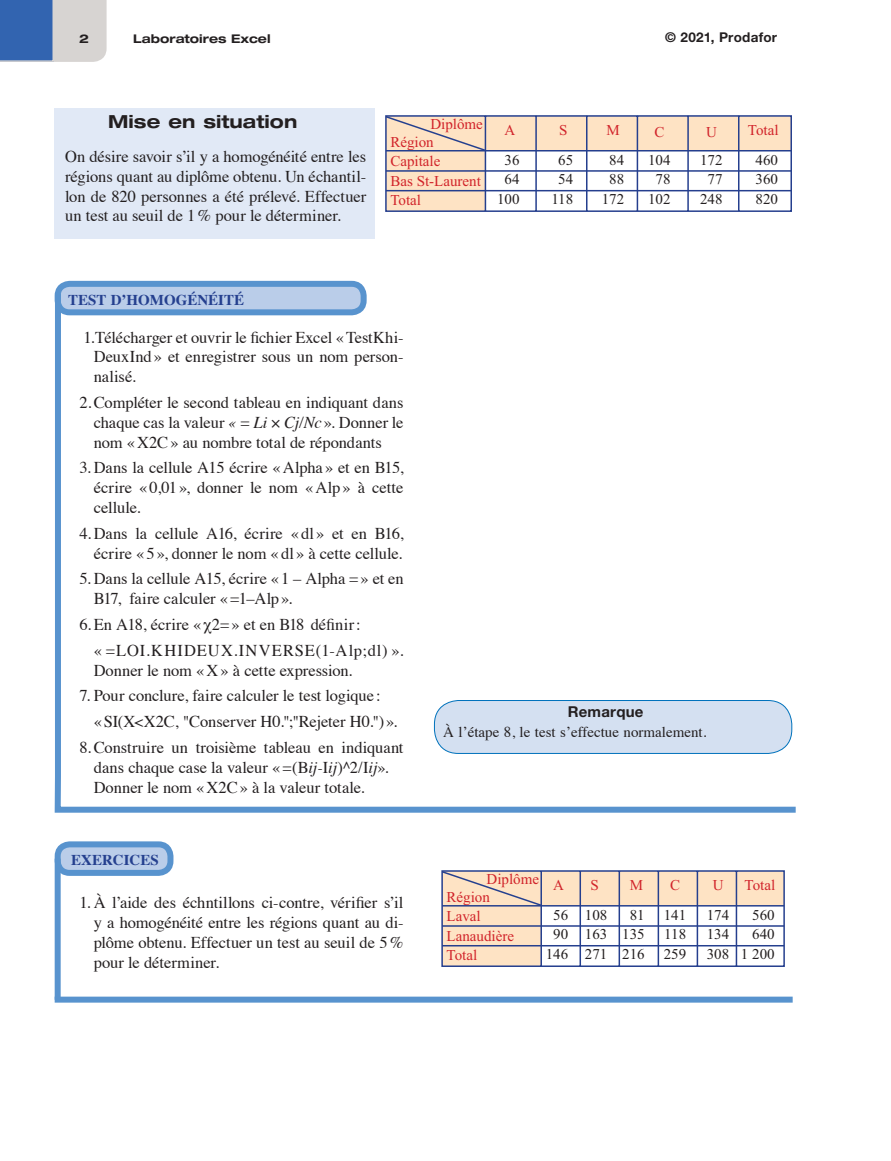
<style>
.page{position:relative;width:891px;height:1161px;background:#fff}
.page>*{position:absolute;margin:0;border:0;box-sizing:border-box;transform-origin:0 0}
._01_02_Titre_2{font:700 expanded 18px "Helvetica Neue LT Std";color:#231f20}
._04_04_Normal-action{font:16.5px/19.8px "Times";letter-spacing:-.005em;color:#231f20;text-align:justify}
._04_01-Texte_Normal{font:16.5px/19.8px "Times";letter-spacing:-.005em;color:#231f20;text-align:justify}
.t1{font:15px/19.5px "Times New Roman";color:#231f20;text-align:center}
.t2{font:15px/19.5px "Times New Roman";color:#d1232a}
.Commentaire{font:15px "Times";color:#231f20}
.Sstitre{font:700 15px "Times";color:#25408f}
._04_04_Normal-action-2{font:700 15px "Times";color:#25408f}
._01_04_Titre_4{font:700 15px "Helvetica Neue LT Std";letter-spacing:.015em;color:#231f20}
.t3{font:700 13.5px "Helvetica Neue LT Std";letter-spacing:.02em;color:#231f20}
.t4{font:700 expanded 12px "Helvetica Neue LT Std";color:#231f20}
.s1{font-style:italic}
</style>
<div class="page">
<svg style="left:0;top:0;width:107px;height:62px;background:#889ec2"></svg>
<div style="left:55px;top:281px;width:312px;height:34px;border:6px solid #5893ce;border-radius:12px"></div>
<div style="left:58px;top:844px;width:112px;height:29px;background:#bacde9;border-radius:12px"></div>
<div style="left:55px;top:841px;width:118px;height:35px;border:6px solid #5893ce;border-radius:12px"></div>
<div style="left:54px;top:108px;width:321px;height:131px;background:#e1e9f6"></div>
<svg style="left:54px;top:288px;width:742px;height:525px"></svg>
<div style="left:55px;top:997px;width:738px;height:6px;background:#5893ce"></div>
<div style="left:55px;top:859px;width:6px;height:141px;background:#5893ce"></div>
<svg style="left:385px;top:115px;width:407px;height:97px"></svg>
<hr style="left:386px;top:150px;width:405px;height:2px;background:#253f8e">
<hr style="left:386px;top:170px;width:405px;height:2px;background:#253f8e">
<hr style="left:386px;top:190px;width:405px;height:1px;background:#253f8e">
<div style="left:434px;top:701px;width:358px;height:52px;background:#d4e0f1;border-radius:24px"></div>
<div style="left:434px;top:700px;width:358px;height:54px;border:1px solid #0072bc;border-radius:24px"></div>
<svg style="left:441px;top:870px;width:344px;height:97px"></svg>
<hr style="left:442px;top:905px;width:342px;height:2px;background:#253f8e">
<hr style="left:442px;top:925px;width:342px;height:2px;background:#253f8e">
<hr style="left:442px;top:945px;width:342px;height:1px;background:#253f8e">
<p class="t4" style="left:79px;top:31px;width:11px">2</p>
<p class="t4" style="left:133px;top:31px;width:139px">Laboratoires Excel</p>
<p class="t3" style="left:665px;top:29px;width:113px">© 2021, Prodafor</p>
<p class="_01_02_Titre_2" style="left:108px;top:110px;width:191px">Mise en situation</p>
<p class="_04_01-Texte_Normal" style="left:65px;top:145px;width:303px">On désire savoir s’il y a homogénéité entre les régions quant au diplôme obtenu. Un échantil&shy;lon de 820 personnes a été prélevé. Effectuer un test au seuil de 1% pour le déterminer.</p>
<p class="t2" style="left:430px;top:114px;width:54px">Diplôme</p>
<p class="t2" style="left:504px;top:120px;width:12px">A</p>
<p class="t2" style="left:559px;top:120px;width:10px">S</p>
<p class="t2" style="left:607px;top:120px;width:15px">M</p>
<p class="t2" style="left:655px;top:122px;width:12px">C</p>
<p class="t2" style="left:706px;top:122px;width:12px">U</p>
<p class="t2" style="left:748px;top:120px;width:32px">Total</p>
<p class="t2" style="left:390px;top:132px;width:92px">Région<br>Capitale<br>Bas St-Laurent<br>Total</p>
<p class="t1" style="left:497px;top:150px;width:24px">36<br>64<br>100</p>
<p class="t1" style="left:551px;top:150px;width:23px">65<br>54<br>118</p>
<p class="t1" style="left:602px;top:150px;width:24px">84<br>88<br>172</p>
<p class="t1" style="left:648px;top:150px;width:24px">104<br>78<br>102</p>
<p class="t1" style="left:700px;top:150px;width:24px">172<br>77<br>248</p>
<p class="t1" style="left:756px;top:150px;width:24px;text-align:justify">460<br>360<br>820</p>
<p class="Sstitre" style="left:68px;top:285px;width:177px">TEST D’HOMOGÉNÉITÉ</p>
<p class="_04_04_Normal-action" style="left:94px;top:326px;width:311px;text-indent:-10px">1.Télécharger et ouvrir le fichier Excel «TestKhi-DeuxInd » et enregistrer sous un nom person&shy;nalisé.</p>
<p class="_04_04_Normal-action" style="left:94px;top:391px;width:311px;text-indent:-14px">2.Compléter le second tableau en indiquant dans chaque cas la valeur <span class="s1">«</span> = <span class="s1">Li</span> × <span class="s1">Cj/Nc</span>». Donner le nom «X2C» au nombre total de répondants</p>
<p class="_04_04_Normal-action" style="left:94px;top:457px;width:311px;text-indent:-14px">3. Dans la cellule A15 écrire «Alpha » et en B15, écrire « 0,01 », donner le nom «Alp» à cette cellule.</p>
<p class="_04_04_Normal-action" style="left:79px;top:522px;width:326px;text-align:right">4. Dans la cellule A16, écrire « dl» et en B16, écrire « 5», donner le nom « dl» à cette cellule.</p>
<p class="_04_04_Normal-action" style="left:94px;top:568px;width:311px;text-indent:-14px">5. Dans la cellule A15, écrire « 1 – Alpha =» et en<br>B17, faire calculer «=1–Alp ».</p>
<p class="_04_04_Normal-action" style="left:79px;top:613px;width:283px">6.En A18, écrire « χ2=» et en B18 définir:</p>
<p class="_04_04_Normal-action" style="left:94px;top:639px;width:311px">« =LOI.KHIDEUX.INVERSE(1-Alp;dl) ».<br>Donner le nom «X» à cette expression.</p>
<p class="_04_04_Normal-action" style="left:79px;top:685px;width:303px">7. Pour conclure, faire calculer le test logique :</p>
<p class="_04_04_Normal-action" style="left:94px;top:710px;width:305px">«SI(X&lt;X2C, "Conserver H0.";"Rejeter H0.")».</p>
<p class="_04_04_Normal-action" style="left:94px;top:736px;width:311px;text-align:left;text-indent:-14px">8.Construire un troisième tableau en indiquant dans chaque case la valeur «=(B<span class="s1">ij-</span>I<span class="s1">ij</span>)^2/I<span class="s1">ij</span>».<br>Donner le nom «X2C» à la valeur totale.</p>
<p class="_04_04_Normal-action-2" style="left:71px;top:845px;width:89px">EXERCICES</p>
<p class="_04_04_Normal-action" style="left:94px;top:892px;width:311px;text-indent:-14px">1. À l’aide des échntillons ci-contre, vérifier s’il y a homogénéité entre les régions quant au di&shy;plôme obtenu. Effectuer un test au seuil de 5% pour le déterminer.</p>
<p class="_01_04_Titre_4" style="left:568px;top:703px;width:77px">Remarque</p>
<p class="Commentaire" style="left:443px;top:718px;width:265px">À l’étape 8, le test s’effectue normalement.</p>
<p class="t2" style="left:487px;top:869px;width:79px">Diplôme A</p>
<p class="t2" style="left:591px;top:875px;width:10px">S</p>
<p class="t2" style="left:630px;top:875px;width:15px">M</p>
<p class="t2" style="left:670px;top:875px;width:12px">C</p>
<p class="t2" style="left:713px;top:875px;width:12px">U</p>
<p class="t2" style="left:745px;top:875px;width:32px">Total</p>
<p class="t2" style="left:447px;top:887px;width:69px">Région<br>Laval<br>Lanaudière<br>Total</p>
<p class="t1" style="left:546px;top:905px;width:24px">56<br>90<br>146</p>
<p class="t1" style="left:585px;top:905px;width:24px;text-align:justify">108<br>163<br>271</p>
<p class="t1" style="left:622px;top:905px;width:24px">81<br>135<br>216</p>
<p class="t1" style="left:664px;top:905px;width:24px;text-align:justify">141<br>118<br>259</p>
<p class="t1" style="left:707px;top:905px;width:24px;text-align:justify">174<br>134<br>308</p>
<p class="t1" style="left:741px;top:905px;width:35px;text-align:right">560<br>640<br>1 200</p>
</div>
